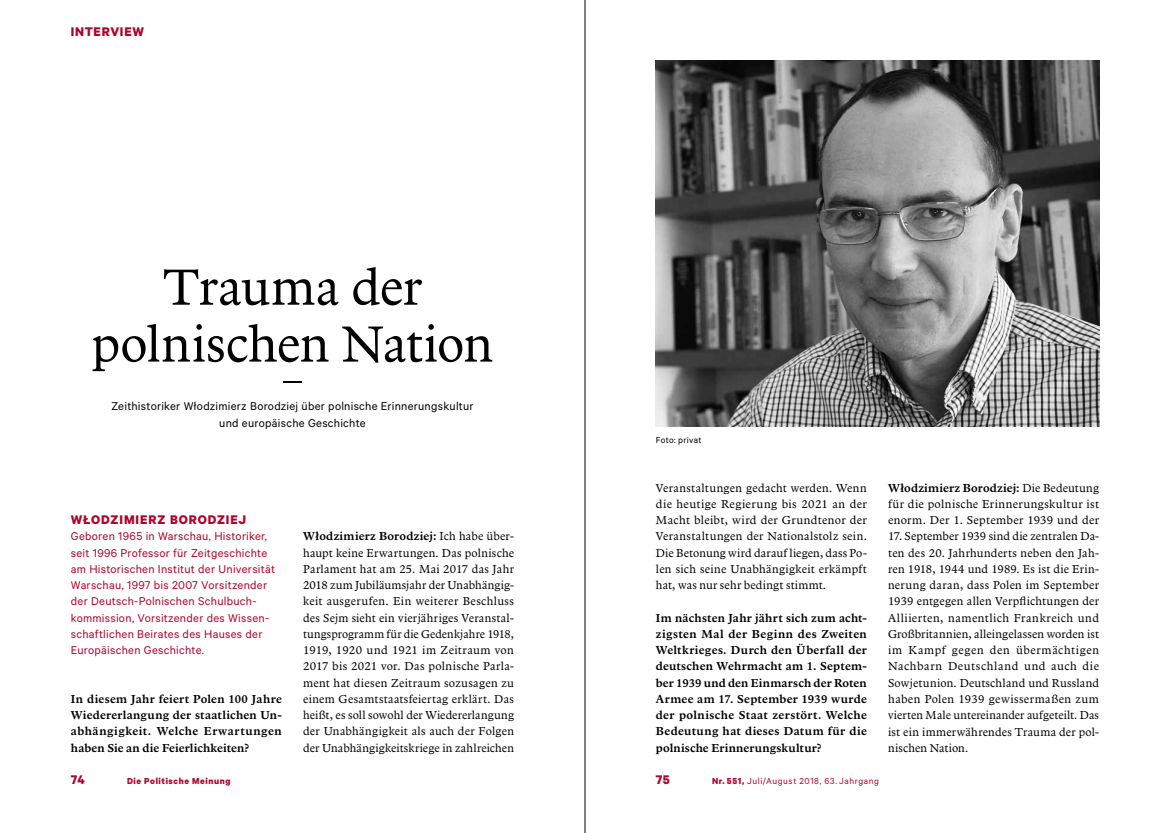
<style>
.page{position:relative;width:1170px;height:833px;background:#fff}
.page>*{position:absolute;margin:0;border:0;box-sizing:border-box;transform-origin:0 0}
.t1{font:52.5px/56.9px "Arbesco DT";letter-spacing:-.005em;color:#000;text-align:center}
.t2{font:700 14.12px "Calibre";letter-spacing:.06em;color:#af052a}
.t3{font:12.75px/16.2px "Calibre";letter-spacing:.02em;color:#af052a}
.t4{font:12.75px/16.2px "Calibre";letter-spacing:.02em;color:#000;text-align:center}
.t5{font:11.88px/16.2px "Arbesco DT";letter-spacing:.02em;color:#000;text-align:justify}
.t6{font:600 11.88px/16.2px "Arbesco DT";letter-spacing:.02em;color:#000;text-align:justify}
.t7{font:9.75px "Calibre";letter-spacing:.06em;color:#af052a}
.t8{font:700 9.75px "Calibre";letter-spacing:.065em;color:#af052a}
.t9{font:9.75px "Calibre";letter-spacing:.025em;color:#000}
.s1{font-weight:600}
.s2{font-weight:700}
</style>
<div class="page">
<svg style="left:283px;top:381px;width:19px;height:1px"></svg>
<img style="left:656px;top:61px;width:442px;height:365px">
<hr style="left:584px;top:0;width:1px;height:833px;background:#000">
<p class="t2" style="left:71px;top:23px;width:32px">Interview</p>
<h1 class="t1" style="left:91px;top:261px;width:403px">Trauma der polnischen Nation</h1>
<p class="t4" style="left:111px;top:398px;width:364px">Zeithistoriker Włodzimierz Borodziej über polnische Erinnerungskultur und europäische Geschichte</p>
<p class="t9" style="left:656px;top:434px;width:47px">Foto: privat</p>
<p class="t2" style="left:71px;top:511px;width:177px">WŁODZIMIERZ BORODZIEJ</p>
<p class="t3" style="left:71px;top:528px;width:206px">Geboren 1965 in Warschau, Historiker, seit 1996 Professor für Zeitgeschichte am Historischen Institut der Universität Warschau, 1997 bis 2007 Vorsitzender der Deutsch-Polnischen Schulbuch&shy;kommission, Vorsitzender des Wissen&shy;schaftlichen Beirates des Hauses der Europäischen Geschichte.</p>
<p class="t6" style="left:71px;top:691px;width:212px">In diesem Jahr feiert Polen 100 Jahre Wiedererlangung der staatlichen Un&shy;abhängigkeit. Welche Erwartungen haben Sie an die Feierlichkeiten?</p>
<p class="t5" style="left:303px;top:529px;width:212px"><span class="s1">Włodzimierz Borodziej:</span> Ich habe über&shy;haupt keine Erwartungen. Das polnische Parlament hat am 25. Mai 2017 das Jahr 2018 zum Jubiläumsjahr der Unabhängig&shy;keit ausgerufen. Ein weiterer Beschluss des Sejm sieht ein vierjähriges Veranstal&shy;tungsprogramm für die Gedenkjahre 1918, 1919, 1920 und 1921 im Zeitraum von 2017 bis 2021 vor. Das polnische Parla&shy;ment hat diesen Zeitraum sozusagen zu einem Gesamtstaatsfeiertag erklärt. Das heißt, es soll sowohl der Wiedererlangung der Unabhängigkeit als auch der Folgen der Unabhängigkeitskriege in zahlreichen</p>
<p class="t5" style="left:656px;top:480px;width:212px">Veranstaltungen gedacht werden. Wenn die heutige Regierung bis 2021 an der Macht bleibt, wird der Grundtenor der Veranstaltungen der Nationalstolz sein.<br>Die Betonung wird darauf liegen, dass Po&shy;len sich seine Unabhängigkeit erkämpft hat, was nur sehr bedingt stimmt.</p>
<p class="t6" style="left:656px;top:610px;width:212px">Im nächsten Jahr jährt sich zum acht&shy;zigsten Mal der Beginn des Zweiten Weltkrieges. Durch den Überfall der deutschen Wehrmacht am 1. Septem&shy;ber 1939 und den Einmarsch der Roten Armee am 17. September 1939 wurde der polnische Staat zerstört. Welche Bedeutung hat dieses Datum für die polnische Erinnerungskultur?</p>
<p class="t2" style="left:71px;top:771px;width:16px">74</p>
<p class="t8" style="left:127px;top:775px;width:105px">Die Politische Meinung</p>
<p class="t2" style="left:656px;top:771px;width:15px">75</p>
<p class="t7" style="left:712px;top:775px;width:169px"><span class="s2">Nr. 551,</span> Juli/August 2018, 63. Jahrgang</p>
<p class="t5" style="left:888px;top:480px;width:212px"><span class="s1">Włodzimierz Borodziej:</span> Die Bedeutung für die polnische Erinnerungskultur ist enorm. Der 1. September 1939 und der</p>
<p class="t5" style="left:888px;top:529px;width:212px">17. September 1939 sind die zentralen Da&shy;ten des 20. Jahrhunderts neben den Jah&shy;ren 1918, 1944 und 1989. Es ist die Erin&shy;nerung daran, dass Polen im September 1939 entgegen allen Verpflichtungen der Alliierten, namentlich Frankreich und Großbritannien, alleingelassen worden ist im Kampf gegen den übermächtigen Nachbarn Deutschland und auch die Sowjetunion. Deutschland und Russland haben Polen 1939 gewissermaßen zum vierten Male untereinander aufgeteilt. Das ist ein immerwährendes Trauma der pol&shy;nischen Nation.</p>
</div>
